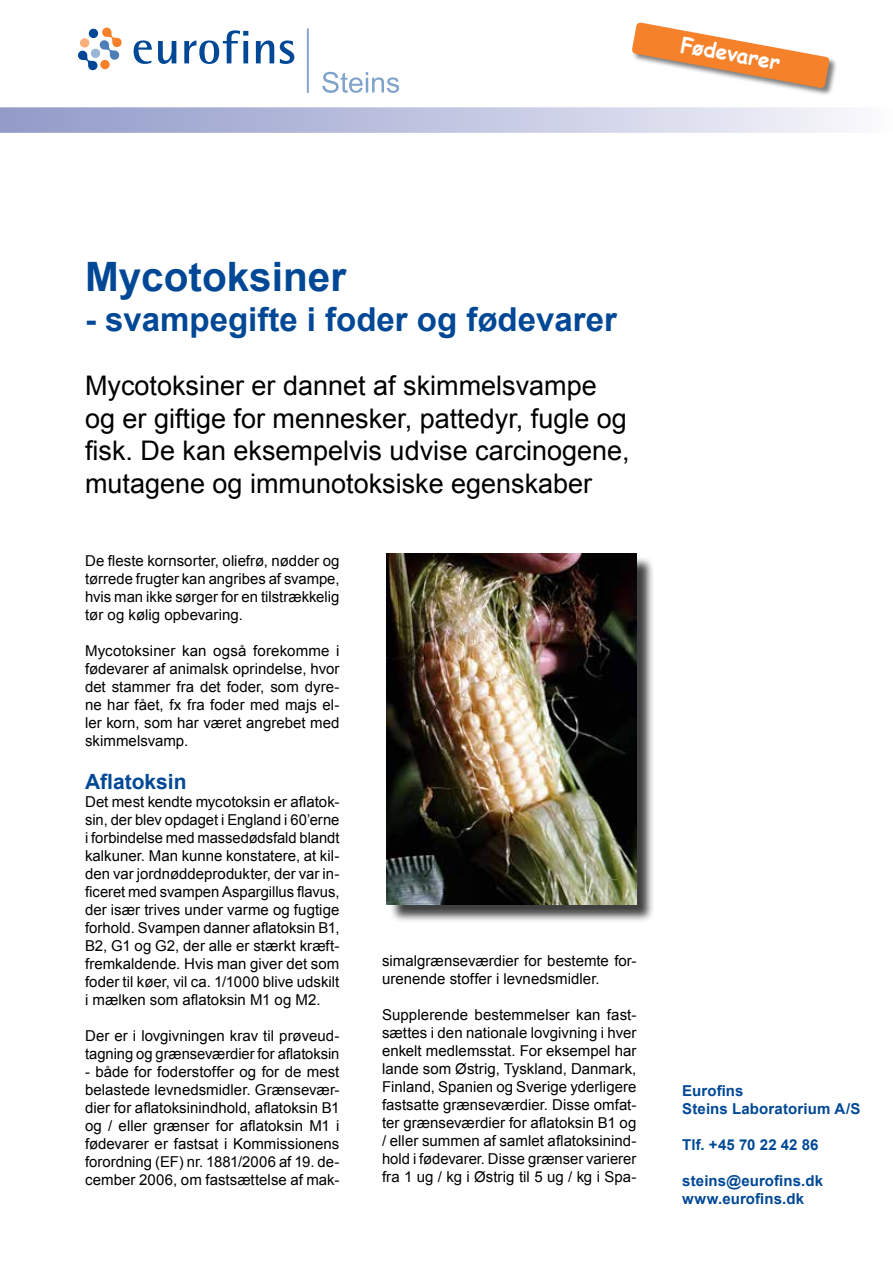
<style>
.page{position:relative;width:893px;height:1263px;background:#fff}
.page>*{position:absolute;margin:0;border:0;box-sizing:border-box;transform-origin:0 0}
.t1{font:700 40.5px "Arial";color:#004896}
.t2{font:700 33px "Arial";color:#004896}
.t3{font:27px/32.4px "Arial";color:#000}
.t4{font:700 21px "Arial";color:#004896}
.t5{font:700 21px "Comic Sans MS";color:#fff}
.t6{font:15px/18px "Arial";color:#000;text-align:justify}
.t7{font:700 15px/18px "Arial";letter-spacing:.01em;color:#004896}
</style>
<div class="page">
<div style="left:0;top:107px;width:893px;height:26px;background:linear-gradient(to right,#8f98c8,#f7f7fc)"></div>
<div style="left:632px;top:23px;width:206px;height:74px;background:#000;opacity:.5"></div>
<svg style="left:632px;top:22px;width:198px;height:67px"></svg>
<svg style="left:322px;top:72px;width:77px;height:21px"></svg>
<svg style="left:78px;top:28px;width:44px;height:42px"></svg>
<div style="left:100px;top:60px;width:10px;height:9px;background:#f5822b;border-radius:50%"></div>
<div style="left:80px;top:38px;width:9px;height:10px;background:#fab078;border-radius:50%"></div>
<div style="left:89px;top:29px;width:9px;height:9px;background:#004896;border-radius:50%"></div>
<svg style="left:134px;top:40px;width:18px;height:24px"></svg>
<svg style="left:158px;top:41px;width:18px;height:23px"></svg>
<svg style="left:184px;top:30px;width:64px;height:34px"></svg>
<svg style="left:256px;top:40px;width:18px;height:23px"></svg>
<svg style="left:280px;top:40px;width:14px;height:24px"></svg>
<hr style="left:307px;top:28px;width:2px;height:65px;background:#80a3cb">
<div style="left:389px;top:556px;width:266px;height:367px;background:#000;opacity:.75"></div>
<img style="left:387px;top:553px;width:249px;height:351px">
<h3 class="t5" style="left:684px;top:29px;width:102px;rotate:10deg">Fødevarer</h3>
<h1 class="t1" style="left:85px;top:250px;width:263px">Mycotoksiner</h1>
<h2 class="t2" style="left:85px;top:297px;width:533px">- svampegifte i foder og fødevarer</h2>
<h3 class="t3" style="left:85px;top:370px;width:546px">Mycotoksiner er dannet af skimmelsvampe og er giftige for mennesker, pattedyr, fugle og fisk. De kan eksempelvis udvise carcinogene, mutagene og immunotoksiske egenskaber</h3>
<p class="t6" style="left:85px;top:552px;width:256px">De fleste kornsorter, oliefrø, nødder og tørrede frugter kan angribes af svampe, hvis man ikke sørger for en tilstrækkelig tør og kølig opbevaring.</p>
<p class="t6" style="left:85px;top:642px;width:256px">Mycotoksiner kan også forekomme i fødevarer af animalsk oprindelse, hvor det stammer fra det foder, som dyre&shy;ne har fået, fx fra foder med majs el&shy;ler korn, som har været angrebet med skimmelsvamp.</p>
<h3 class="t4" style="left:85px;top:768px;width:103px">Aflatoksin</h3>
<p class="t6" style="left:85px;top:793px;width:256px">Det mest kendte mycotoksin er aflatok&shy;sin, der blev opdaget i England i 60’erne i forbindelse med massedødsfald blandt kalkuner. Man kunne konstatere, at kil&shy;den var jordnøddeprodukter, der var in&shy;ficeret med svampen Aspargillus flavus, der især trives under varme og fugtige forhold. Svampen danner aflatoksin B1, B2, G1 og G2, der alle er stærkt kræft&shy;fremkaldende. Hvis man giver det som foder til køer, vil ca. 1/1000 blive udskilt i mælken som aflatoksin M1 og M2.</p>
<p class="t6" style="left:85px;top:1027px;width:256px">Der er i lovgivningen krav til prøveud&shy;tagning og grænseværdier for aflatoksin</p>
<p class="t6" style="left:85px;top:1063px;width:256px">- både for foderstoffer og for de mest belastede levnedsmidler. Grænsevær&shy;dier for aflatoksinindhold, aflatoksin B1 og / eller grænser for aflatoksin M1 i fødevarer er fastsat i Kommissionens forordning (EF) nr. 1881/2006 af 19. de&shy;cember 2006, om fastsættelse af mak-</p>
<p class="t6" style="left:382px;top:952px;width:256px">simalgrænseværdier for bestemte for&shy;urenende stoffer i levnedsmidler.</p>
<p class="t6" style="left:382px;top:1006px;width:256px">Supplerende bestemmelser kan fast&shy;sættes i den nationale lovgivning i hver enkelt medlemsstat. For eksempel har lande som Østrig, Tyskland, Danmark, Finland, Spanien og Sverige yderligere fastsatte grænseværdier. Disse omfat&shy;ter grænseværdier for aflatoksin B1 og / eller summen af samlet aflatoksinind&shy;hold i fødevarer. Disse grænser varierer fra 1 ug / kg i Østrig til 5 ug / kg i Spa-</p>
<p class="t7" style="left:682px;top:1082px;width:180px">Eurofins<br>Steins Laboratorium A/S</p>
<p class="t7" style="left:682px;top:1136px;width:138px">Tlf. +45 70 22 42 86</p>
<p class="t7" style="left:682px;top:1172px;width:142px">steins@eurofins.dk www.eurofins.dk</p>
</div>
